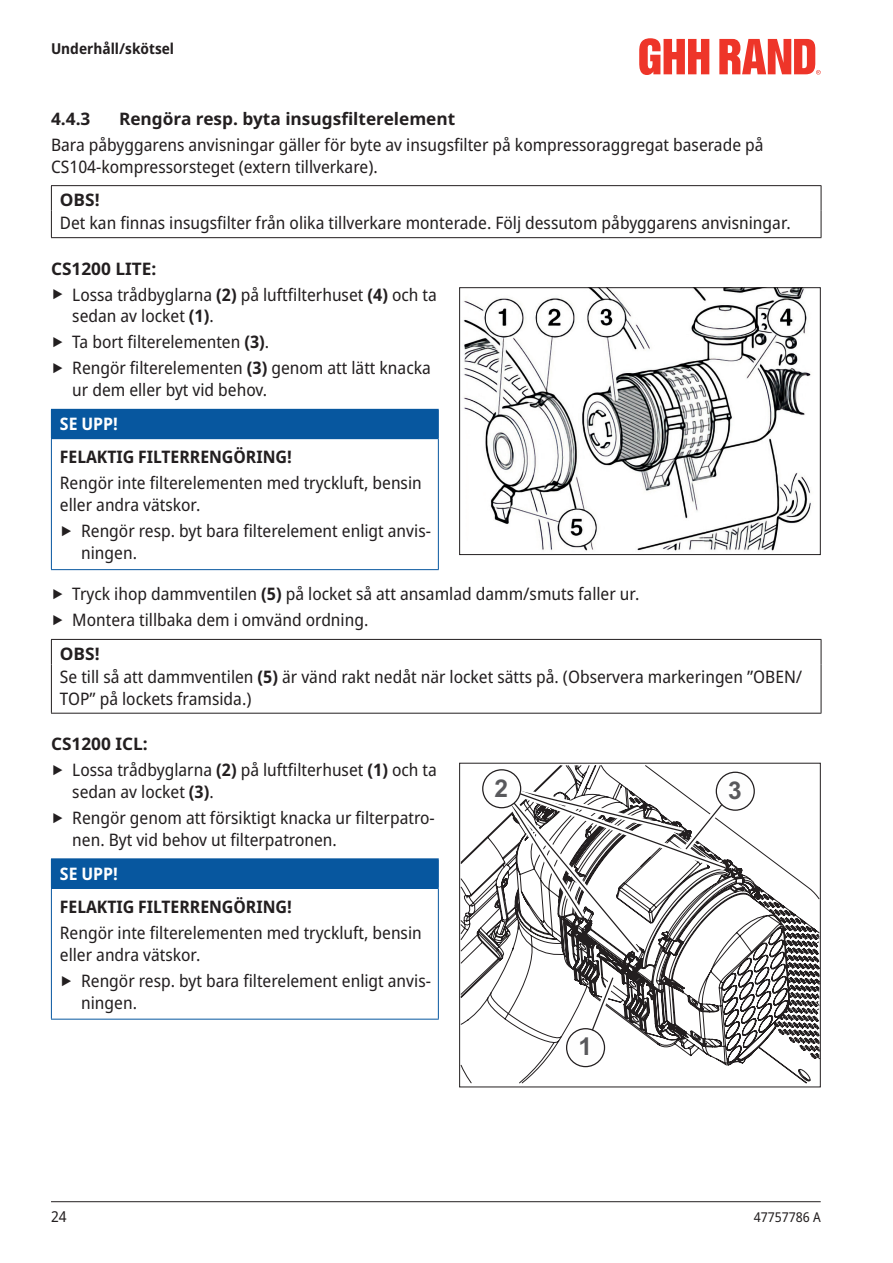
<style>
.page{position:relative;width:893px;height:1263px;background:#fff}
.page>*{position:absolute;margin:0;border:0;box-sizing:border-box;transform-origin:0 0}
.t1{font:700 24.45px "Arial";color:#59595c}
.t2{font:semi-condensed 17.25px/26px "Noto Sans";color:#231f20}
.t3{font:700 semi-condensed 17.25px "Noto Sans";color:#231f20}
.t4{font:700 17.25px "Noto Sans";color:#231f20}
.t5{font:700 semi-condensed 17.25px "Noto Sans";color:#fff}
.t6{font:700 semi-condensed 15px "Noto Sans";color:#231f20}
.t7{font:semi-condensed 15px "Noto Sans";color:#231f20}
.t8{font:semi-condensed 13.5px "Noto Sans";color:#231f20}
.s1{font-weight:700;font-stretch:normal}
.s2{font-stretch:normal;font-size:34.5px}
.s3{font-weight:700}
</style>
<div class="page">
<hr style="left:51px;top:1201px;width:770px;height:1px;background:#231f20">
<svg style="left:639px;top:38px;width:70px;height:37px"></svg>
<svg style="left:719px;top:39px;width:102px;height:36px"></svg>
<hr style="left:51px;top:185px;width:770px;height:1px;background:#231f20">
<svg style="left:51px;top:186px;width:1px;height:51px"></svg>
<svg style="left:821px;top:186px;width:1px;height:51px"></svg>
<hr style="left:51px;top:237px;width:770px;height:1px;background:#231f20">
<div style="left:51px;top:409px;width:387px;height:30px;background:#07579f"></div>
<hr style="left:51px;top:438px;width:388px;height:1px;background:#07579f">
<hr style="left:51px;top:409px;width:388px;height:1px;background:#07579f">
<svg style="left:438px;top:410px;width:1px;height:28px"></svg>
<hr style="left:51px;top:439px;width:1px;height:130px;background:#07579f">
<hr style="left:438px;top:439px;width:1px;height:130px;background:#07579f">
<hr style="left:51px;top:569px;width:388px;height:1px;background:#07579f">
<hr style="left:51px;top:639px;width:770px;height:1px;background:#231f20">
<svg style="left:51px;top:640px;width:1px;height:24px"></svg>
<svg style="left:821px;top:640px;width:1px;height:24px"></svg>
<hr style="left:51px;top:664px;width:1px;height:49px;background:#231f20">
<hr style="left:821px;top:664px;width:1px;height:49px;background:#231f20">
<hr style="left:51px;top:713px;width:770px;height:1px;background:#231f20">
<div style="left:51px;top:859px;width:387px;height:29px;background:#07579f"></div>
<hr style="left:51px;top:888px;width:388px;height:1px;background:#07579f">
<hr style="left:51px;top:858px;width:388px;height:1px;background:#07579f">
<svg style="left:438px;top:859px;width:1px;height:29px"></svg>
<hr style="left:51px;top:888px;width:1px;height:131px;background:#07579f">
<hr style="left:438px;top:888px;width:1px;height:131px;background:#07579f">
<hr style="left:51px;top:1019px;width:388px;height:1px;background:#07579f">
<img style="left:463px;top:289px;width:348px;height:262px">
<div style="left:459px;top:287px;width:362px;height:268px;border:1px solid #231f20"></div>
<svg style="left:461px;top:765px;width:358px;height:319px"></svg>
<svg style="left:493px;top:779px;width:248px;height:180px"></svg>
<svg style="left:578px;top:972px;width:42px;height:81px"></svg>
<div style="left:567px;top:1029px;width:37px;height:37px;background:#fefefe;border-radius:50%"></div>
<div style="left:566px;top:1028px;width:39px;height:39px;border:1px solid #231f20;border-radius:50%"></div>
<div style="left:483px;top:770px;width:38px;height:38px;background:#fefefe;border-radius:50%"></div>
<div style="left:482px;top:769px;width:39px;height:39px;border:1px solid #231f20;border-radius:50%"></div>
<div style="left:716px;top:772px;width:38px;height:38px;background:#fefefe;border-radius:50%"></div>
<div style="left:716px;top:772px;width:39px;height:39px;border:1px solid #231f20;border-radius:50%"></div>
<div style="left:459px;top:763px;width:362px;height:324px;border:1px solid #231f20"></div>
<p class="t6" style="left:51px;top:38px;width:125px">Underhåll/skötsel</p>
<p class="t4" style="left:51px;top:106px;width:41px">4.4.3</p>
<p class="t4" style="left:119px;top:106px;width:338px">Rengöra resp. byta insugsfilterelement</p>
<p class="t2" style="left:51px;top:134px;width:714px;line-height:21.8px">Bara påbyggarens anvisningar gäller för byte av insugsfilter på kompressoraggregat baserade på<br>CS104-kompressorsteget (extern tillverkare).</p>
<p class="t4" style="left:60px;top:188px;width:41px">OBS!</p>
<p class="t2" style="left:60px;top:210px;width:732px">Det kan finnas insugsfilter från olika tillverkare monterade. Följ dessutom påbyggarens anvisningar.</p>
<p class="t2" style="left:51px;top:256px;width:387px"><span class="s1">CS1200 LITE:<br></span><span class="s2">‣</span> Lossa trådbyglarna <span class="s3">(2)</span> på luftfilterhuset <span class="s3">(4)</span> och ta</p>
<p class="t2" style="left:51px;top:304px;width:381px;text-indent:21px">sedan av locket <span class="s3">(1)</span>.<br><span class="s2">‣</span> Ta bort filterelementen <span class="s3">(3)</span>.<br><span class="s2">‣</span> Rengör filterelementen <span class="s3">(3)</span> genom att lätt knacka</p>
<p class="t2" style="left:72px;top:377px;width:196px">ur dem eller byt vid behov.</p>
<p class="t5" style="left:60px;top:412px;width:60px">SE UPP!</p>
<p class="t3" style="left:60px;top:445px;width:233px">FELAKTIG FILTERRENGÖRING!</p>
<p class="t2" style="left:60px;top:473px;width:363px;line-height:21.8px">Rengör inte filterelementen med tryckluft, bensin eller andra vätskor.</p>
<p class="t2" style="left:81px;top:521px;width:351px;line-height:21.8px;text-indent:-21px"><span class="s2">‣</span> Rengör resp. byt bara filterelement enligt anvis‑ ningen.</p>
<p class="t2" style="left:51px;top:581px;width:590px"><span class="s2">‣</span> Tryck ihop dammventilen <span class="s3">(5)</span> på locket så att ansamlad damm/smuts faller ur. <span class="s2">‣</span> Montera tillbaka dem i omvänd ordning.</p>
<p class="t2" style="left:60px;top:643px;width:744px;line-height:22.2px"><span class="s1">OBS!<br></span>Se till så att dammventilen <span class="s3">(5)</span> är vänd rakt nedåt när locket sätts på. (Observera markeringen ”OBEN/<br>TOP” på lockets framsida.)</p>
<p class="t2" style="left:51px;top:731px;width:387px"><span class="s1">CS1200 ICL:<br></span><span class="s2">‣</span> Lossa trådbyglarna <span class="s3">(2)</span> på luftfilterhuset <span class="s3">(1)</span> och ta</p>
<p class="t2" style="left:51px;top:779px;width:385px;text-indent:21px">sedan av locket <span class="s3">(3)</span>.<br><span class="s2">‣</span> Rengör genom att försiktigt knacka ur filterpatro‑</p>
<p class="t2" style="left:72px;top:827px;width:266px">nen. Byt vid behov ut filterpatronen.</p>
<p class="t5" style="left:60px;top:861px;width:60px">SE UPP!</p>
<p class="t3" style="left:60px;top:894px;width:233px">FELAKTIG FILTERRENGÖRING!</p>
<p class="t2" style="left:60px;top:922px;width:363px;line-height:21.8px">Rengör inte filterelementen med tryckluft, bensin eller andra vätskor.</p>
<p class="t2" style="left:81px;top:970px;width:351px;line-height:21.8px;text-indent:-21px"><span class="s2">‣</span> Rengör resp. byt bara filterelement enligt anvis‑ ningen.</p>
<h1 class="t1" style="left:578px;top:1029px;width:15px">1</h1>
<h1 class="t1" style="left:494px;top:771px;width:15px">2</h1>
<h1 class="t1" style="left:728px;top:773px;width:15px">3</h1>
<p class="t7" style="left:51px;top:1206px;width:17px">24</p>
<p class="t8" style="left:754px;top:1207px;width:68px">47757786 A</p>
</div>
